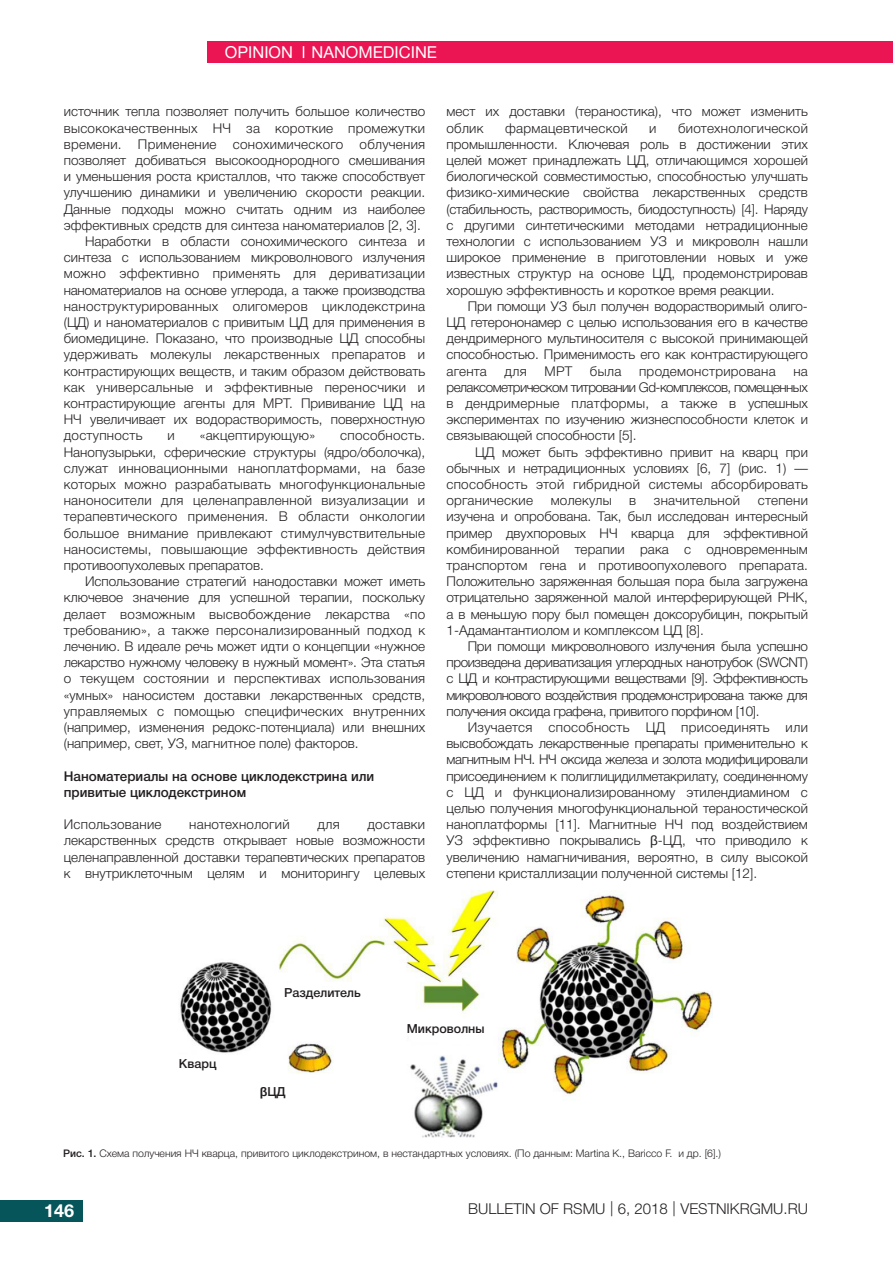
<style>
.page{position:relative;width:893px;height:1263px;background:#fff}
.page>*{position:absolute;margin:0;border:0;box-sizing:border-box;transform-origin:0 0}
.t1{font:700 18px "Helvetica Neue Cyr";color:#fff}
.t2{font:16.5px "Helvetica Neue Cyr";color:#fff}
.t3{font:300 15px "Helvetica Neue Cyr";color:#231f20}
.t4{font:300 13.5px/16.2px "Helvetica Neue Cyr";color:#231f20;text-align:justify}
.t5{font:300 13.5px "Helvetica Neue Cyr";letter-spacing:.02em;color:#231f20}
.t6{font:500 13.5px/16.2px "Helvetica Neue Cyr";color:#231f20}
.t7{font:500 12.6px "Helvetica Neue Cyr";color:#231f20}
.t8{font:300 10.5px "Helvetica Neue Cyr";color:#231f20}
.s1{font-family:"Arimo";font-weight:400}
.s2{font-family:"Arimo";font-weight:700}
.s3{font-weight:500}
</style>
<div class="page">
<div style="left:0;top:1200px;width:83px;height:21px;background:#06555a"></div>
<div style="left:207px;top:41px;width:686px;height:22px;background:#ec1553"></div>
<svg style="left:303px;top:46px;width:1px;height:12px"></svg>
<img style="left:180px;top:891px;width:532px;height:247px">
<p class="t2" style="left:225px;top:43px;width:214px">OPINION NANOMEDICINE</p>
<p class="t4" style="left:64px;top:104px;width:363px">источник тепла позволяет получить большое количество высококачественных НЧ за короткие промежутки времени. Применение сонохимического облучения позволяет добиваться высокооднородного смешивания и уменьшения роста кристаллов, что также способствует улучшению динамики и увеличению скорости реакции.<br>Данные подходы можно считать одним из наиболее эффективных средств для синтеза наноматериалов [2, 3].</p>
<p class="t4" style="left:64px;top:233px;width:363px;text-indent:21px">Наработки в области сонохимического синтеза и синтеза с использованием микроволнового излучения можно эффективно применять для дериватизации наноматериалов на основе углерода, а также производства наноструктурированных олигомеров циклодекстрина (ЦД) и наноматериалов с привитым ЦД для применения в биомедицине. Показано, что производные ЦД способны удерживать молекулы лекарственных препаратов и контрастирующих веществ, и таким образом действовать как универсальные и эффективные переносчики и контрастирующие агенты для МРТ. Прививание ЦД на НЧ увеличивает их водорастворимость, поверхностную доступность</p>
<p class="t4" style="left:64px;top:428px;width:363px;text-indent:276px">способность.<br>Нанопузырьки, сферические структуры (ядро/оболочка), служат инновационными наноплатформами, на базе которых можно разрабатывать многофункциональные наноносители для целенаправленной визуализации и терапевтического применения. В области онкологии большое внимание привлекают стимулчувствительные наносистемы, повышающие эффективность действия противоопухолевых препаратов.</p>
<p class="t4" style="left:64px;top:573px;width:363px;text-indent:21px">Использование стратегий нанодоставки может иметь ключевое значение для успешной терапии, поскольку делает возможным высвобождение лекарства «по требованию», а также персонализированный подход к лечению. В идеале речь может идти о концепции «нужное лекарство нужному человеку в нужный момент». Эта статья о текущем состоянии и перспективах использования «умных» наносистем доставки лекарственных средств, управляемых с помощью специфических внутренних (например, изменения редокс-потенциала) или внешних (например, свет, УЗ, магнитное поле) факторов.</p>
<p class="t6" style="left:64px;top:768px;width:312px">Наноматериалы на основе циклодекстрина или привитые циклодекстрином</p>
<p class="t5" style="left:64px;top:817px;width:99px">Использование</p>
<p class="t5" style="left:189px;top:817px;width:102px">нанотехнологий</p>
<p class="t4" style="left:317px;top:816px;width:24px">для</p>
<p class="t4" style="left:167px;top:428px;width:9px">и</p>
<p class="t5" style="left:200px;top:428px;width:117px">«акцептирующую»</p>
<p class="t4" style="left:64px;top:816px;width:363px;text-indent:304px">доставки лекарственных средств открывает новые возможности целенаправленной доставки терапевтических препаратов к внутриклеточным целям и мониторингу целевых</p>
<p class="t4" style="left:446px;top:104px;width:363px">мест их доставки (тераностика), что может изменить облик</p>
<p class="t4" style="left:446px;top:120px;width:363px;text-indent:232px">биотехнологической промышленности. Ключевая роль в достижении этих целей может принадлежать ЦД, отличающимся хорошей биологической совместимостью, способностью улучшать физико-химические свойства лекарственных средств (стабильность, растворимость, биодоступность) [4]. Наряду с другими синтетическими методами нетрадиционные технологии с использованием УЗ и микроволн нашли широкое применение в приготовлении новых и уже известных структур на основе ЦД, продемонстрировав хорошую эффективность и короткое время реакции.</p>
<p class="t4" style="left:446px;top:298px;width:363px;text-indent:21px">При помощи УЗ был получен водорастворимый олиго-ЦД гетерононамер с целью использования его в качестве дендримерного мультиносителя с высокой принимающей способностью. Применимость его как контрастирующего агента</p>
<p class="t5" style="left:505px;top:120px;width:124px">фармацевтической</p>
<p class="t4" style="left:649px;top:120px;width:9px">и</p>
<p class="t4" style="left:505px;top:363px;width:24px">для</p>
<p class="t4" style="left:544px;top:363px;width:29px">МРТ</p>
<p class="t4" style="left:590px;top:363px;width:33px">была</p>
<p class="t5" style="left:639px;top:363px;width:138px">продемонстрирована</p>
<p class="t4" style="left:446px;top:363px;width:363px;text-indent:347px">на релаксометрическом титровании Gd-комплексов, помещенных в дендримерные платформы, а также в успешных экспериментах по изучению жизнеспособности клеток и связывающей способности [5].</p>
<p class="t4" style="left:446px;top:444px;width:363px;text-indent:29px">ЦД может быть эффективно привит на кварц при обычных и нетрадиционных условиях [6, 7] (рис. 1) — способность этой гибридной системы абсорбировать органические</p>
<p class="t5" style="left:551px;top:493px;width:63px">молекулы</p>
<p class="t4" style="left:629px;top:492px;width:9px">в</p>
<p class="t5" style="left:654px;top:493px;width:88px">значительной</p>
<p class="t4" style="left:446px;top:492px;width:363px;text-indent:311px">степени изучена и опробована. Так, был исследован интересный пример двухпоровых НЧ кварца для эффективной комбинированной терапии рака с одновременным транспортом гена и противоопухолевого препарата.<br>Положительно заряженная большая пора была загружена отрицательно заряженной малой интерферирующей РНК, а в меньшую пору был помещен доксорубицин, покрытый 1-Адамантантиолом и комплексом ЦД [8].</p>
<p class="t4" style="left:446px;top:638px;width:363px;text-indent:21px">При помощи микроволнового излучения была успешно произведена дериватизация углеродных нанотрубок (SWCNT) с ЦД и контрастирующими веществами [9]. Эффективность микроволнового воздействия продемонстрирована также для получения оксида графена, привитого порфином [10].</p>
<p class="t4" style="left:446px;top:719px;width:363px;text-indent:21px">Изучается способность ЦД присоединять или высвобождать лекарственные препараты применительно к магнитным НЧ. НЧ оксида железа и золота модифицировали присоединением к полиглицидилметакрилату, соединенному с ЦД и функционализированному этилендиамином с целью получения многофункциональной тераностической наноплатформы [11]. Магнитные НЧ под воздействием УЗ эффективно покрывались <span class="s1">β</span>-ЦД, что приводило к увеличению намагничивания, вероятно, в силу высокой степени кристаллизации полученной системы [12].</p>
<p class="t7" style="left:284px;top:985px;width:78px">Разделитель</p>
<p class="t7" style="left:179px;top:1056px;width:39px">Кварц</p>
<p class="t7" style="left:260px;top:1084px;width:27px"><span class="s2">β</span>ЦД</p>
<p class="t7" style="left:407px;top:1021px;width:79px">Микроволны</p>
<p class="t8" style="left:63px;top:1147px;width:659px"><span class="s3">Рис. 1.</span> Схема получения НЧ кварца, привитого циклодекстрином, в нестандартных условиях. (По данным: Martina K., Baricco F. и др. [6].)</p>
<p class="t3" style="left:610px;top:1200px;width:5px">|</p>
<p class="t3" style="left:673px;top:1200px;width:5px">|</p>
<p class="t1" style="left:44px;top:1201px;width:32px">146</p>
<p class="t3" style="left:468px;top:1201px;width:341px">BULLETIN OF RSMU 6, 2018 VESTNIKRGMU.RU</p>
</div>
